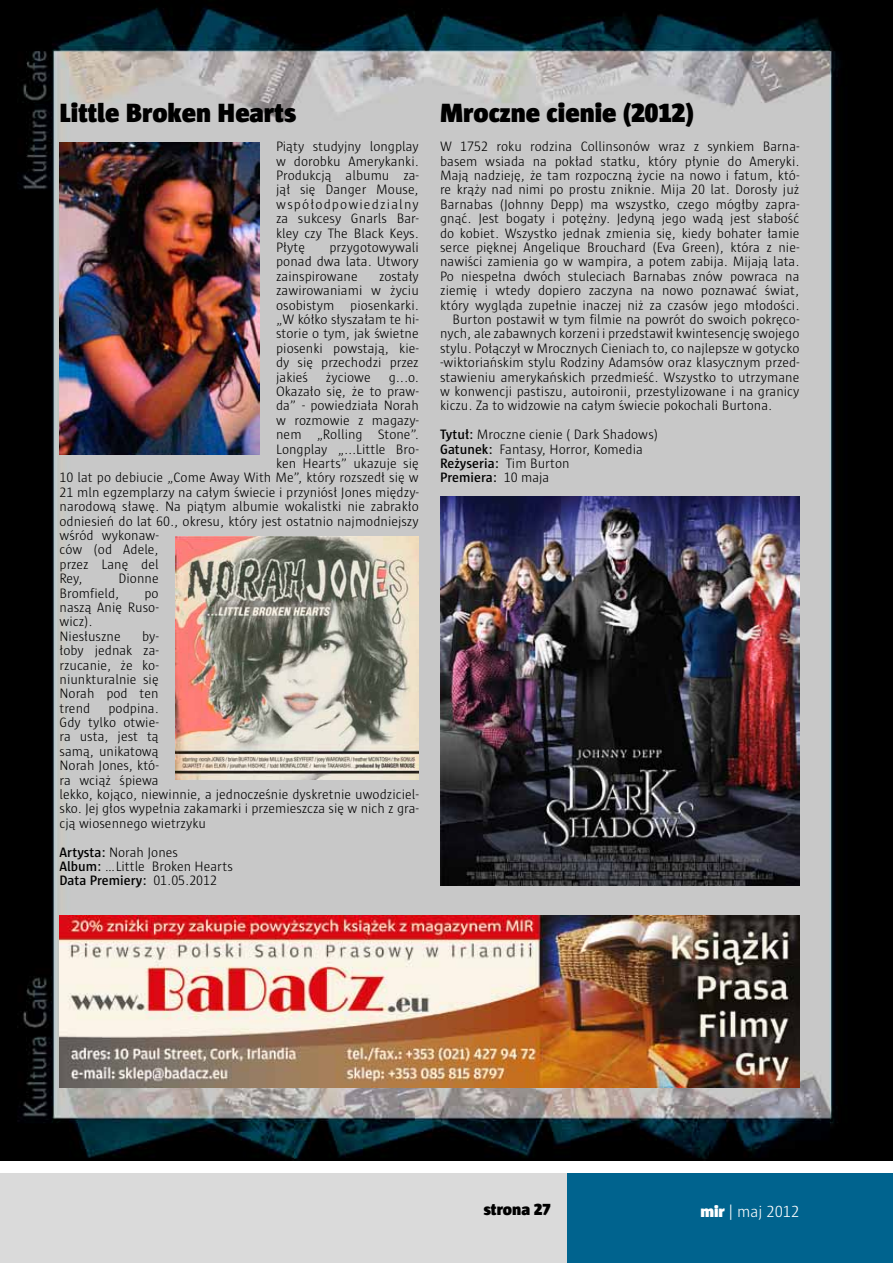
<style>
.page{position:relative;width:893px;height:1263px;background:#fff}
.page>*{position:absolute;margin:0;border:0;box-sizing:border-box;transform-origin:0 0}
.t1{font:900 27px "Sun";color:#000}
.t2{font:300 16.5px "pl Sun Pl";color:#fff}
.t3{font:900 16.5px "Sun";color:#000}
.t4{font:300 13.95px/14.4px "Sun";color:#000}
.s1{font-weight:600}
.s2{font-family:"Sun";font-weight:900}
</style>
<div class="page">
<div style="left:0;top:1174px;width:568px;height:89px;background:#dadada"></div>
<div style="left:568px;top:1174px;width:325px;height:89px;background:#00638e"></div>
<img style="left:0;top:0;width:893px;height:1161px">
<img style="left:60px;top:916px;width:739px;height:171px">
<img style="left:440px;top:497px;width:359px;height:389px">
<img style="left:60px;top:142px;width:199px;height:313px">
<img style="left:176px;top:536px;width:243px;height:243px">
<h1 class="t1" style="left:60px;top:98px;width:238px">Little Broken Hearts</h1>
<p class="t4" style="left:276px;top:139px;width:144px;text-align:justify">Piąty studyjny longplay w dorobku Amerykanki.<br>Produkcją albumu za&shy;jął się Danger Mouse, współodpowiedzialny za sukcesy Gnarls Bar&shy;kley czy The Black Keys.<br>Płytę</p>
<p class="t4" style="left:276px;top:240px;width:144px;text-align:justify;text-indent:53px">przygotowywali ponad dwa lata. Utwory zainspirowane</p>
<p class="t4" style="left:276px;top:269px;width:144px;text-align:justify;text-indent:103px">zostały zawirowaniami w życiu osobistym piosenkarki. „W kółko słyszałam te hi&shy;storie o tym, jak świetne piosenki powstają, kie&shy;dy się przechodzi przez jakieś</p>
<p class="t4" style="left:326px;top:370px;width:46px">życiowe</p>
<p class="t4" style="left:389px;top:370px;width:32px">g...o.</p>
<p class="t4" style="left:276px;top:384px;width:144px">Okazało się, że to praw-</p>
<p class="t4" style="left:276px;top:398px;width:144px">da” - powiedziała Norah</p>
<p class="t4" style="left:276px;top:413px;width:144px">w rozmowie z magazy-</p>
<p class="t4" style="left:276px;top:427px;width:144px">nem „Rolling Stone”.</p>
<p class="t4" style="left:276px;top:442px;width:144px">Longplay „...Little Bro-</p>
<p class="t4" style="left:276px;top:456px;width:144px">ken Hearts” ukazuje się</p>
<p class="t4" style="left:60px;top:470px;width:361px">10 lat po debiucie „Come Away With Me”, który rozszedł się w</p>
<p class="t4" style="left:60px;top:485px;width:361px">21 mln egzemplarzy na całym świecie i przyniósł Jones między-</p>
<p class="t4" style="left:60px;top:499px;width:361px">narodową sławę. Na piątym albumie wokalistki nie zabrakło</p>
<p class="t4" style="left:60px;top:514px;width:361px">odniesień do lat 60., okresu, który jest ostatnio najmodniejszy</p>
<p class="t4" style="left:60px;top:528px;width:101px">wśród wykonaw-</p>
<p class="t4" style="left:60px;top:542px;width:101px">ców (od Adele,</p>
<p class="t4" style="left:60px;top:557px;width:101px">przez Lanę del</p>
<p class="t4" style="left:60px;top:571px;width:25px">Rey,</p>
<p class="t4" style="left:60px;top:571px;width:101px;text-indent:59px">Dionne<br>Bromfield,</p>
<p class="t4" style="left:60px;top:586px;width:101px;text-indent:85px">po naszą Anię Ruso&shy;wicz).<br>Niesłuszne</p>
<p class="t4" style="left:60px;top:629px;width:101px;text-align:justify;text-indent:83px">by&shy;łoby jednak za&shy;rzucanie, że ko&shy;niunkturalnie się Norah pod ten trend</p>
<p class="t4" style="left:60px;top:701px;width:361px;text-indent:49px">podpina.<br>Gdy tylko otwie-<br>ra usta, jest tą<br>samą, unikatową<br>Norah Jones, któ-<br>ra wciąż śpiewa<br>lekko, kojąco, niewinnie, a jednocześnie dyskretnie uwodziciel&shy;sko. Jej głos wypełnia zakamarki i przemieszcza się w nich z gra&shy;cją wiosennego wietrzyku</p>
<p class="t4" style="left:60px;top:845px;width:175px"><span class="s1">Artysta:</span> Norah Jones<br><span class="s1">Album:</span> …Little Broken Hearts<br><span class="s1">Data Premiery:</span> 01.05.2012</p>
<h1 class="t1" style="left:440px;top:98px;width:255px">Mroczne cienie (2012)</h1>
<p class="t4" style="left:440px;top:139px;width:361px">W 1752 roku rodzina Collinsonów wraz z synkiem Barna-</p>
<p class="t4" style="left:440px;top:154px;width:361px">basem wsiada na pokład statku, który płynie do Ameryki.</p>
<p class="t4" style="left:440px;top:168px;width:361px">Mają nadzieję, że tam rozpoczną życie na nowo i fatum, któ-</p>
<p class="t4" style="left:440px;top:183px;width:361px">re krąży nad nimi po prostu zniknie. Mija 20 lat. Dorosły już</p>
<p class="t4" style="left:440px;top:197px;width:361px">Barnabas (Johnny Depp) ma wszystko, czego mógłby zapra-</p>
<p class="t4" style="left:440px;top:211px;width:361px">gnąć. Jest bogaty i potężny. Jedyną jego wadą jest słabość</p>
<p class="t4" style="left:440px;top:226px;width:361px">do kobiet. Wszystko jednak zmienia się, kiedy bohater łamie</p>
<p class="t4" style="left:440px;top:240px;width:361px">serce pięknej Angelique Brouchard (Eva Green), która z nie-</p>
<p class="t4" style="left:440px;top:255px;width:361px">nawiści zamienia go w wampira, a potem zabija. Mijają lata.</p>
<p class="t4" style="left:440px;top:269px;width:361px">Po niespełna dwóch stuleciach Barnabas znów powraca na</p>
<p class="t4" style="left:440px;top:283px;width:361px">ziemię i wtedy dopiero zaczyna na nowo poznawać świat,</p>
<p class="t4" style="left:440px;top:298px;width:361px">który wygląda zupełnie inaczej niż za czasów jego młodości.</p>
<p class="t4" style="left:452px;top:312px;width:348px">Burton postawił w tym filmie na powrót do swoich pokręco-</p>
<p class="t4" style="left:440px;top:326px;width:361px">nych, ale zabawnych korzeni i przedstawił kwintesencję swojego</p>
<p class="t4" style="left:440px;top:341px;width:361px">stylu. Połączył w Mrocznych Cieniach to, co najlepsze w gotycko</p>
<p class="t4" style="left:440px;top:355px;width:361px">-wiktoriańskim stylu Rodziny Adamsów oraz klasycznym przed-</p>
<p class="t4" style="left:440px;top:370px;width:361px">stawieniu amerykańskich przedmieść. Wszystko to utrzymane</p>
<p class="t4" style="left:440px;top:384px;width:361px">w konwencji pastiszu, autoironii, przestylizowane i na granicy</p>
<p class="t4" style="left:440px;top:398px;width:334px">kiczu. Za to widzowie na całym świecie pokochali Burtona.</p>
<p class="t4" style="left:440px;top:427px;width:220px"><span class="s1">Tytuł:</span> Mroczne cienie ( Dark Shadows)<br><span class="s1">Gatunek:</span> Fantasy, Horror, Komedia<br><span class="s1">Reżyseria:</span> Tim Burton<br><span class="s1">Premiera:</span> 10 maja</p>
<p class="t3" style="left:484px;top:1200px;width:68px">strona 27</p>
<p class="t2" style="left:700px;top:1202px;width:101px"><span class="s2">mir</span> | maj 2012</p>
</div>
